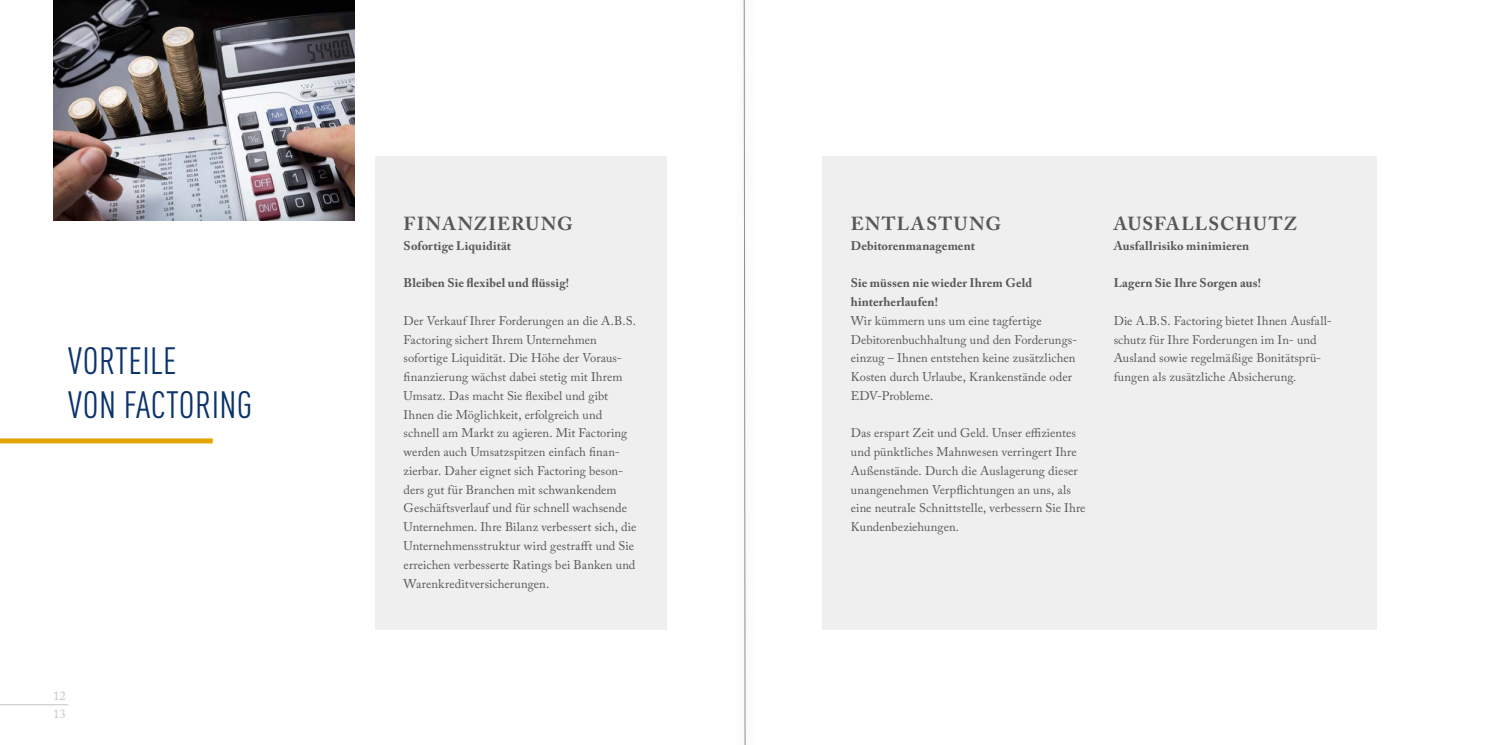
<style>
.page{position:relative;width:1489px;height:745px;background:#fff}
.page>*{position:absolute;margin:0;border:0;box-sizing:border-box;transform-origin:0 0}
.t1{font:condensed 37.5px/44.1px "DINOT";letter-spacing:.01em;color:#0b336c}
.t2{font:700 18.75px "Adobe Caslon Pro";letter-spacing:.065em;color:#575756}
.t3{font:12.5px/18.8px "Adobe Caslon Pro";letter-spacing:.005em;color:#575756}
.t4{font:700 12.5px/18.8px "Adobe Caslon Pro";letter-spacing:.01em;color:#575756}
.t5{font:12.5px/17.8px "Adobe Caslon Pro";color:#c5c3c3}
</style>
<div class="page">
<hr style="left:0;top:704px;width:68px;height:1px;background:#c5c3c3">
<div style="left:375px;top:156px;width:291px;height:473px;background:#f0eff0"></div>
<img style="left:53px;top:0;width:301px;height:220px">
<div style="left:822px;top:156px;width:554px;height:473px;background:#f0eff0"></div>
<div style="left:0;top:438px;width:213px;height:5px;background:#e6a400"></div>
<svg style="left:743px;top:0;width:2px;height:744px"></svg>
<h1 class="t1" style="left:68px;top:336px;width:186px">VORTEILE<br>VON FACTORING</h1>
<p class="t5" style="left:53px;top:686px;width:14px">12<br>13</p>
<h2 class="t2" style="left:403px;top:213px;width:171px">FINANZIERUNG</h2>
<p class="t4" style="left:403px;top:236px;width:109px">Sofortige Liquidität</p>
<p class="t4" style="left:403px;top:273px;width:167px">Bleiben Sie flexibel und flüssig!</p>
<p class="t3" style="left:403px;top:311px;width:234px">Der Verkauf Ihrer Forderungen an die A.B.S.<br>Factoring sichert Ihrem Unternehmen sofortige Liquidität. Die Höhe der Voraus&shy;finanzierung wächst dabei stetig mit Ihrem Umsatz. Das macht Sie flexibel und gibt Ihnen die Möglichkeit, erfolgreich und schnell am Markt zu agieren. Mit Factoring werden auch Umsatzspitzen einfach finan&shy;zierbar. Daher eignet sich Factoring beson&shy;ders gut für Branchen mit schwankendem Geschäftsverlauf und für schnell wachsende Unternehmen. Ihre Bilanz verbessert sich, die Unternehmensstruktur wird gestrafft und Sie erreichen verbesserte Ratings bei Banken und Warenkreditversicherungen.</p>
<h2 class="t2" style="left:850px;top:213px;width:152px">ENTLASTUNG</h2>
<p class="t4" style="left:850px;top:236px;width:126px">Debitorenmanagement</p>
<p class="t4" style="left:850px;top:273px;width:183px">Sie müssen nie wieder Ihrem Geld hinterherlaufen!</p>
<p class="t3" style="left:850px;top:311px;width:228px">Wir kümmern uns um eine tagfertige Debitorenbuchhaltung und den Forderungs&shy;einzug – Ihnen entstehen keine zusätzlichen Kosten durch Urlaube, Krankenstände oder EDV-Probleme.</p>
<p class="t3" style="left:850px;top:423px;width:236px">Das erspart Zeit und Geld. Unser effizientes und pünktliches Mahnwesen verringert Ihre Außenstände. Durch die Auslagerung dieser unangenehmen Verpflichtungen an uns, als eine neutrale Schnittstelle, verbessern Sie Ihre Kundenbeziehungen.</p>
<h2 class="t2" style="left:1113px;top:213px;width:185px">AUSFALLSCHUTZ</h2>
<p class="t4" style="left:1113px;top:236px;width:137px">Ausfallrisiko minimieren</p>
<p class="t4" style="left:1113px;top:273px;width:149px">Lagern Sie Ihre Sorgen aus!</p>
<p class="t3" style="left:1113px;top:311px;width:220px">Die A.B.S. Factoring bietet Ihnen Ausfall&shy;schutz für Ihre Forderungen im In- und Ausland sowie regelmäßige Bonitätsprü&shy;fungen als zusätzliche Absicherung.</p>
</div>
